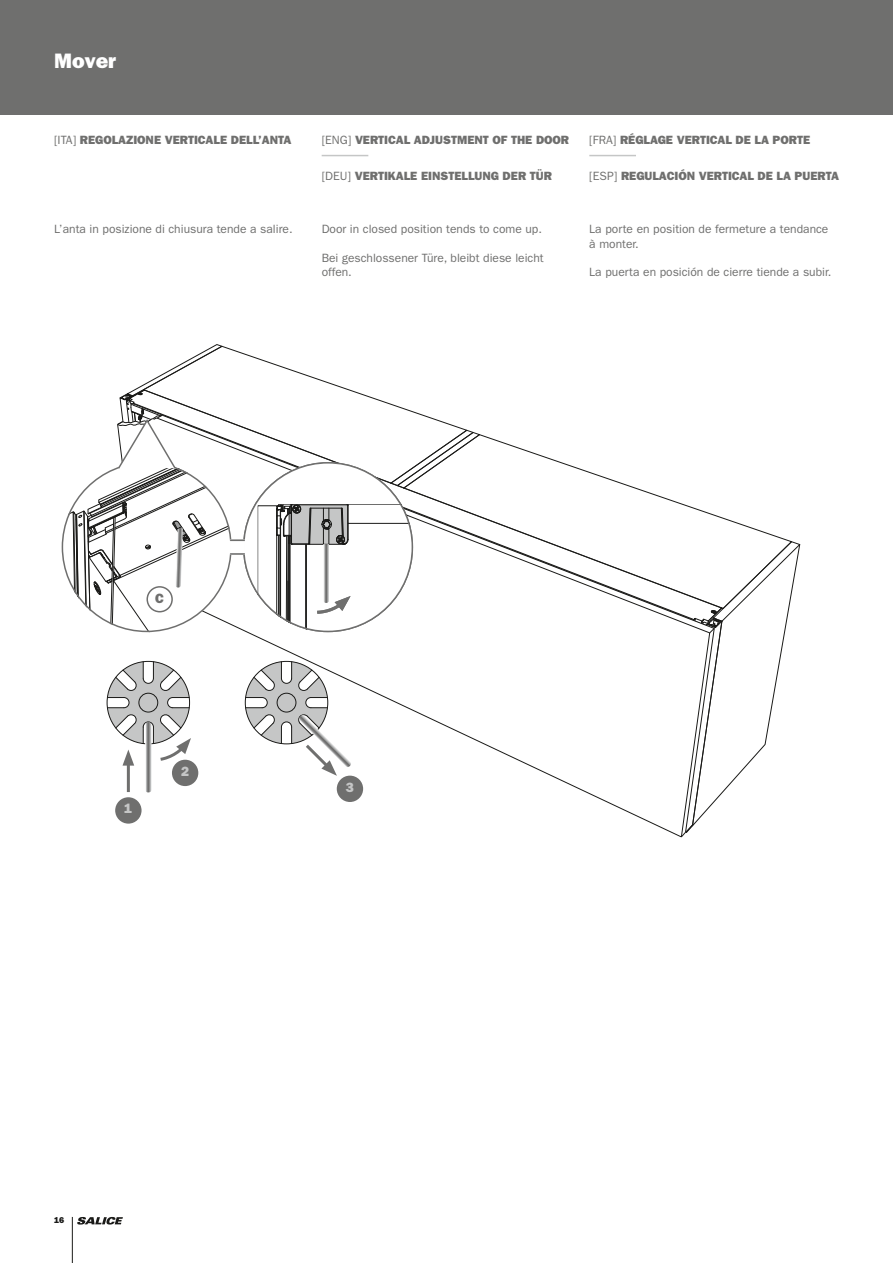
<style>
.page{position:relative;width:893px;height:1263px;background:#fff}
.page>*{position:absolute;margin:0;border:0;box-sizing:border-box;transform-origin:0 0}
.t1{font:21px "ITC Franklin Gothic Std Hvy";color:#fff}
.t2{font:13.5px "ITC Franklin Gothic Std Hvy";color:#c5c6c6}
.t3{font:13.5px "ITC Franklin Gothic Std Hvy";color:#6f6f6e}
.t4{font:12px/14.4px "ITC Franklin Gothic Std";color:#6f6f6e}
.t5{font:12px "ITC Franklin Gothic Std Hvy";color:#6f6f6e}
.t6{font:8.55px "ITC Franklin Gothic Std Hvy";color:#1a1a18}
.s1{font-family:"ITC Franklin Gothic Std"}
</style>
<div class="page">
<div style="left:0;top:0;width:893px;height:115px;background:#6f6f6e"></div>
<hr style="left:322px;top:155px;width:46px;height:1px;background:#c5c6c6">
<hr style="left:589px;top:155px;width:47px;height:1px;background:#c5c6c6">
<svg style="left:62px;top:344px;width:738px;height:489px"></svg>
<hr style="left:72px;top:1217px;width:1px;height:46px;background:#1a1a18">
<svg style="left:77px;top:1217px;width:46px;height:7px"></svg>
<h1 class="t1" style="left:54px;top:49px;width:64px">Mover</h1>
<p class="t5" style="left:54px;top:133px;width:239px"><span class="s1">[ITA]</span> REGOLAZIONE VERTICALE DELL’ANTA</p>
<p class="t5" style="left:322px;top:133px;width:249px"><span class="s1">[ENG]</span> VERTICAL ADJUSTMENT OF THE DOOR</p>
<p class="t5" style="left:322px;top:169px;width:232px"><span class="s1">[DEU]</span> VERTIKALE EINSTELLUNG DER TÜR</p>
<p class="t4" style="left:54px;top:222px;width:240px">L’anta in posizione di chiusura tende a salire.</p>
<p class="t4" style="left:322px;top:222px;width:222px">Door in closed position tends to come up.</p>
<p class="t4" style="left:322px;top:251px;width:223px">Bei geschlossener Türe, bleibt diese leicht offen.</p>
<p class="t5" style="left:589px;top:133px;width:222px"><span class="s1">[FRA]</span> RÉGLAGE VERTICAL DE LA PORTE</p>
<p class="t5" style="left:589px;top:169px;width:251px"><span class="s1">[ESP]</span> REGULACIÓN VERTICAL DE LA PUERTA</p>
<p class="t4" style="left:589px;top:222px;width:241px">La porte en position de fermeture a tendance à monter.</p>
<p class="t4" style="left:589px;top:265px;width:243px">La puerta en posición de cierre tiende a subir.</p>
<p class="t3" style="left:155px;top:590px;width:10px">C</p>
<p class="t2" style="left:124px;top:801px;width:10px">1</p>
<p class="t2" style="left:181px;top:763px;width:10px">2</p>
<p class="t2" style="left:346px;top:779px;width:10px">3</p>
<p class="t6" style="left:54px;top:1215px;width:12px">16</p>
</div>
